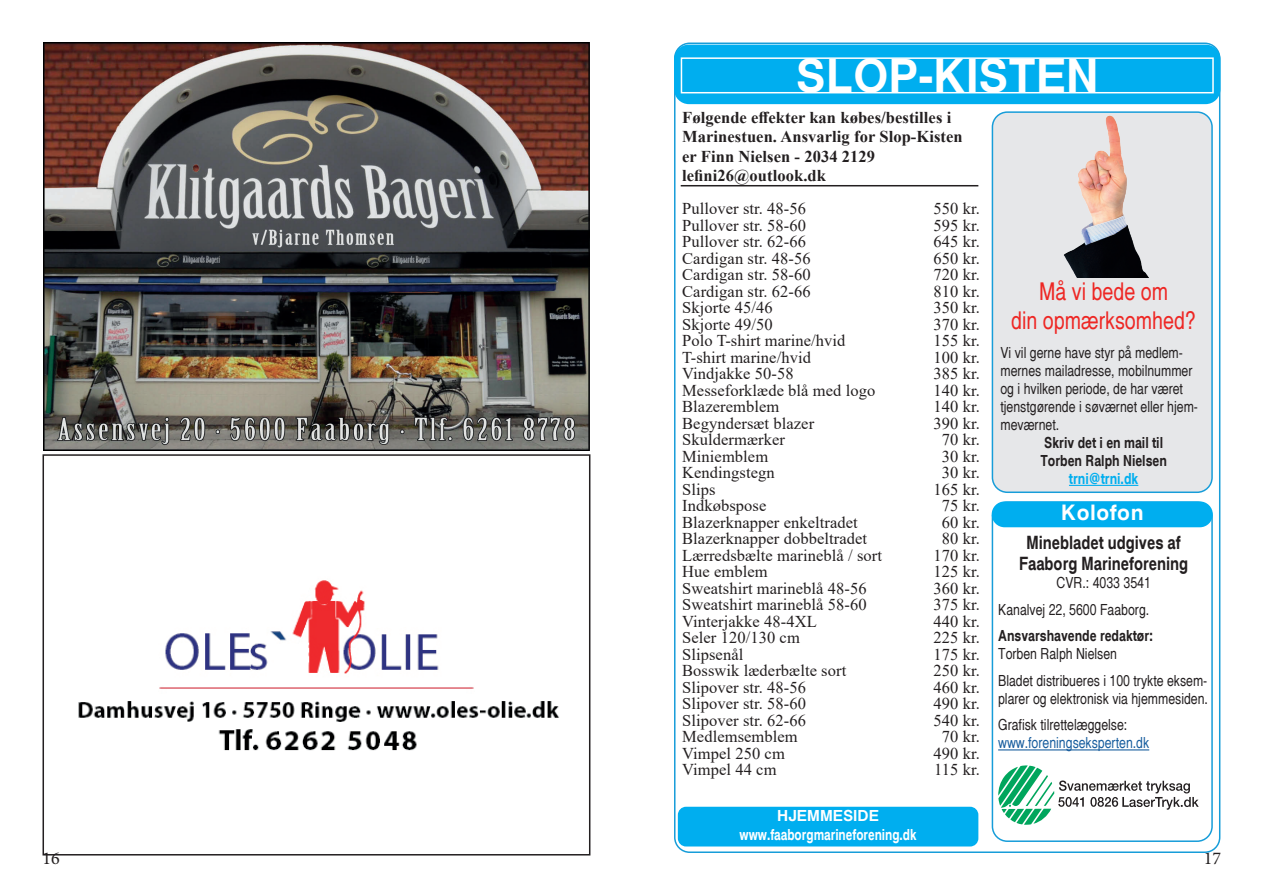
<style>
.page{position:relative;width:1263px;height:893px;background:#fff}
.page>*{position:absolute;margin:0;border:0;box-sizing:border-box;transform-origin:0 0}
.t1{font:700 45px "Helsinki";color:#fff}
.t2{font:condensed 24px/28.8px "Helsinki";color:#ee2724;text-align:center}
.t3{font:700 21px "Helsinki";letter-spacing:.025em;color:#fff}
.t4{font:700 condensed 18px/21.6px "Helsinki";color:#231f20;text-align:center}
.t5{font:18px "Minion Pro";color:#231f20}
.t6{font:16.5px "Times New Roman";letter-spacing:.005em;color:#231f20}
.t7{font:700 16.5px/19.5px "Times New Roman";letter-spacing:.005em;color:#231f20}
.t8{font:condensed 15px/18px "Helsinki";color:#231f20}
.t9{font:700 condensed 15px/18px "Helsinki";color:#231f20}
.t10{font:700 condensed 15px/19px "Helsinki";color:#fff;text-align:center;scale:1.25 1}
.t11{font:condensed 15px "Helsinki";color:#175d9e}
.t12{font:700 condensed 15px "Helsinki";color:#00aeef}
</style>
<div class="page">
<img style="left:43px;top:43px;width:547px;height:408px">
<div style="left:43px;top:454px;width:547px;height:401px;border:2px solid #231f20"></div>
<img style="left:78px;top:580px;width:481px;height:171px">
<div style="left:674px;top:45px;width:546px;height:59px;background:#00aeef;border-radius:15px"></div>
<div style="left:678px;top:807px;width:300px;height:39px;background:#00aeef;border-radius:8px"></div>
<div style="left:681px;top:57px;width:533px;height:36px;border:2px solid #fff"></div>
<hr style="left:681px;top:185px;width:297px;height:1px;background:#231f20">
<div style="left:992px;top:112px;width:220px;height:380px;background:#e6e7e9;border-radius:15px"></div>
<div style="left:992px;top:111px;width:221px;height:382px;border:2px solid #179dd9;border-radius:15px"></div>
<img style="left:1054px;top:111px;width:99px;height:166px">
<hr style="left:1069px;top:485px;width:69px;height:1px;background:#00aeef">
<div style="left:992px;top:501px;width:221px;height:341px;border:2px solid #179dd9;border-radius:15px"></div>
<div style="left:992px;top:501px;width:221px;height:26px;background:#00aeef;border-radius:13px"></div>
<hr style="left:998px;top:749px;width:151px;height:1px;background:#175d9e">
<svg style="left:998px;top:765px;width:201px;height:60px"></svg>
<h1 class="t1" style="left:796px;top:45px;width:304px">SLOP-KISTEN</h1>
<p class="t7" style="left:682px;top:107px;width:282px">Følgende effekter kan købes/bestilles i<br>Marinestuen. Ansvarlig for Slop-Kisten er Finn Nielsen - 2034 2129 lefini26@outlook.dk</p>
<p class="t6" style="left:682px;top:197px;width:125px">Pullover str. 48-56</p>
<p class="t6" style="left:933px;top:197px;width:48px">550 kr.</p>
<p class="t6" style="left:682px;top:213px;width:125px">Pullover str. 58-60</p>
<p class="t6" style="left:933px;top:213px;width:48px">595 kr.</p>
<p class="t6" style="left:682px;top:230px;width:125px">Pullover str. 62-66</p>
<p class="t6" style="left:933px;top:230px;width:48px">645 kr.</p>
<p class="t6" style="left:682px;top:246px;width:130px">Cardigan str. 48-56</p>
<p class="t6" style="left:933px;top:246px;width:48px">650 kr.</p>
<p class="t6" style="left:682px;top:263px;width:130px">Cardigan str. 58-60</p>
<p class="t6" style="left:933px;top:263px;width:48px">720 kr.</p>
<p class="t6" style="left:682px;top:279px;width:130px">Cardigan str. 62-66</p>
<p class="t6" style="left:933px;top:279px;width:48px">810 kr.</p>
<p class="t6" style="left:682px;top:296px;width:92px">Skjorte 45/46</p>
<p class="t6" style="left:933px;top:296px;width:48px">350 kr.</p>
<p class="t6" style="left:682px;top:312px;width:92px">Skjorte 49/50</p>
<p class="t6" style="left:933px;top:312px;width:48px">370 kr.</p>
<p class="t6" style="left:682px;top:329px;width:165px">Polo T-shirt marine/hvid</p>
<p class="t6" style="left:933px;top:329px;width:48px">155 kr.</p>
<p class="t6" style="left:682px;top:345px;width:130px">T-shirt marine/hvid</p>
<p class="t6" style="left:933px;top:345px;width:48px">100 kr.</p>
<p class="t6" style="left:682px;top:362px;width:113px">Vindjakke 50-58</p>
<p class="t6" style="left:933px;top:362px;width:48px">385 kr.</p>
<p class="t6" style="left:682px;top:378px;width:195px">Messeforklæde blå med logo</p>
<p class="t6" style="left:933px;top:378px;width:48px">140 kr.</p>
<p class="t6" style="left:682px;top:395px;width:99px">Blazeremblem</p>
<p class="t6" style="left:933px;top:395px;width:48px">140 kr.</p>
<p class="t6" style="left:682px;top:411px;width:134px">Begyndersæt blazer</p>
<p class="t6" style="left:933px;top:411px;width:48px">390 kr.</p>
<p class="t6" style="left:682px;top:428px;width:104px">Skuldermærker</p>
<p class="t6" style="left:942px;top:428px;width:39px">70 kr.</p>
<p class="t6" style="left:682px;top:444px;width:87px">Miniemblem</p>
<p class="t6" style="left:942px;top:444px;width:39px">30 kr.</p>
<p class="t6" style="left:682px;top:461px;width:94px">Kendingstegn</p>
<p class="t6" style="left:942px;top:461px;width:39px">30 kr.</p>
<p class="t6" style="left:682px;top:477px;width:35px">Slips</p>
<p class="t6" style="left:933px;top:477px;width:48px">165 kr.</p>
<p class="t6" style="left:682px;top:494px;width:86px">Indkøbspose</p>
<p class="t6" style="left:942px;top:494px;width:39px">75 kr.</p>
<p class="t6" style="left:682px;top:510px;width:177px">Blazerknapper enkeltradet</p>
<p class="t6" style="left:942px;top:510px;width:39px">60 kr.</p>
<p class="t6" style="left:682px;top:527px;width:186px">Blazerknapper dobbeltradet</p>
<p class="t6" style="left:942px;top:527px;width:39px">80 kr.</p>
<p class="t6" style="left:682px;top:543px;width:201px">Lærredsbælte marineblå / sort</p>
<p class="t6" style="left:933px;top:543px;width:48px">170 kr.</p>
<p class="t6" style="left:682px;top:560px;width:87px">Hue emblem</p>
<p class="t6" style="left:933px;top:560px;width:48px">125 kr.</p>
<p class="t6" style="left:682px;top:576px;width:186px">Sweatshirt marineblå 48-56</p>
<p class="t6" style="left:933px;top:576px;width:48px">360 kr.</p>
<p class="t6" style="left:682px;top:593px;width:186px">Sweatshirt marineblå 58-60</p>
<p class="t6" style="left:933px;top:593px;width:48px">375 kr.</p>
<p class="t6" style="left:682px;top:609px;width:136px">Vinterjakke 48-4XL</p>
<p class="t6" style="left:933px;top:609px;width:48px">440 kr.</p>
<p class="t6" style="left:682px;top:626px;width:119px">Seler 120/130 cm</p>
<p class="t6" style="left:933px;top:626px;width:48px">225 kr.</p>
<p class="t6" style="left:682px;top:642px;width:63px">Slipsenål</p>
<p class="t6" style="left:933px;top:642px;width:48px">175 kr.</p>
<p class="t6" style="left:682px;top:659px;width:166px">Bosswik læderbælte sort</p>
<p class="t6" style="left:933px;top:659px;width:48px">250 kr.</p>
<p class="t6" style="left:682px;top:675px;width:125px">Slipover str. 48-56</p>
<p class="t6" style="left:933px;top:675px;width:48px">460 kr.</p>
<p class="t6" style="left:682px;top:692px;width:125px">Slipover str. 58-60</p>
<p class="t6" style="left:933px;top:692px;width:48px">490 kr.</p>
<p class="t6" style="left:682px;top:708px;width:125px">Slipover str. 62-66</p>
<p class="t6" style="left:933px;top:708px;width:48px">540 kr.</p>
<p class="t6" style="left:682px;top:725px;width:117px">Medlemsemblem</p>
<p class="t6" style="left:942px;top:725px;width:39px">70 kr.</p>
<p class="t6" style="left:682px;top:741px;width:104px">Vimpel 250 cm</p>
<p class="t6" style="left:933px;top:741px;width:48px">490 kr.</p>
<p class="t6" style="left:682px;top:758px;width:96px">Vimpel 44 cm</p>
<p class="t6" style="left:934px;top:758px;width:47px">115 kr.</p>
<h2 class="t2" style="left:1011px;top:276px;width:186px">Må vi bede om<br>din opmærksomhed?</h2>
<p class="t8" style="left:1000px;top:343px;width:199px">Vi vil gerne have styr på medlem&shy;mernes mailadresse, mobilnummer og i hvilken periode, de har været tjenstgørende i søværnet eller hjem&shy;meværnet.</p>
<p class="t9" style="left:1040px;top:433px;width:128px">Skriv det i en mail til<br>Torben Ralph Nielsen</p>
<p class="t12" style="left:1069px;top:468px;width:71px">trni@trni.dk</p>
<p class="t3" style="left:1061px;top:498px;width:84px">Kolofon</p>
<p class="t4" style="left:1019px;top:531px;width:170px">Minebladet udgives af<br>Faaborg Marineforening</p>
<p class="t8" style="left:998px;top:569px;width:154px;line-height:26.5px;text-align:right">CVR.: 4033 3541<br>Kanalvej 22, 5600 Faaborg.</p>
<p class="t9" style="left:998px;top:626px;width:157px">Ansvarshavende redaktør:</p>
<p class="t8" style="left:998px;top:640px;width:211px;line-height:26.5px">Torben Ralph Nielsen<br>Bladet distribueres i 100 trykte eksem-</p>
<p class="t8" style="left:998px;top:685px;width:211px;line-height:26.5px">plarer og elektronisk via hjemmesiden.<br>Grafisk tilrettelæggelse:</p>
<p class="t11" style="left:998px;top:733px;width:153px">www.foreningseksperten.dk</p>
<p class="t10" style="left:739px;top:805px;width:143px">HJEMMESIDE www.faaborgmarineforening.dk</p>
<p class="t5" style="left:43px;top:846px;width:19px">16</p>
<p class="t5" style="left:1204px;top:846px;width:19px">17</p>
</div>
